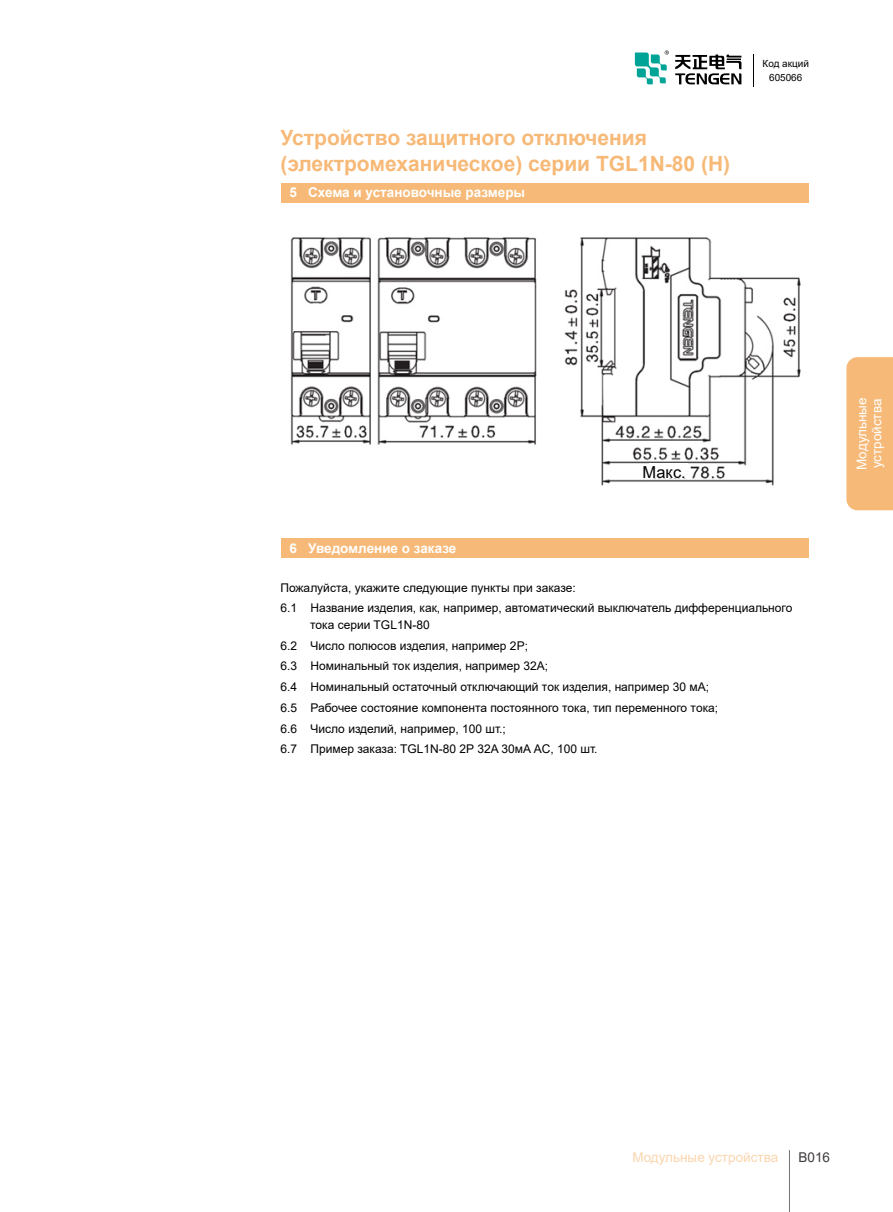
<style>
.page{position:relative;width:893px;height:1212px;background:#fff}
.page>*{position:absolute;margin:0;border:0;box-sizing:border-box;transform-origin:0 0}
.t1{font:700 21px/25.2px "Arial";color:#f7b977}
.t2{font:16.5px "Arial";color:#000}
.t3{font:700 13.5px "Arial";color:#fff}
.t4{font:13.5px "Arial";color:#fbd6af}
.t5{font:13.5px/15px "Arial";color:#fff}
.t6{font:13.5px "Arial";color:#3e3a39}
.t7{font:12px/20.7px "Arial";color:#000}
.t8{font:9.9px/14px "Arial";color:#000;text-align:center}
</style>
<div class="page">
<div style="left:281px;top:183px;width:528px;height:20px;background:#f7b977"></div>
<div style="left:281px;top:538px;width:528px;height:20px;background:#f7b977"></div>
<img style="left:290px;top:237px;width:511px;height:249px">
<div style="left:649px;top:464px;width:38px;height:14px;background:#fff"></div>
<div style="left:846px;top:357px;width:47px;height:153px;background:#f7b977"></div>
<hr style="left:789px;top:1150px;width:1px;height:62px;background:#727171">
<svg style="left:635px;top:50px;width:34px;height:34px"></svg>
<svg style="left:675px;top:55px;width:66px;height:29px"></svg>
<hr style="left:753px;top:54px;width:1px;height:33px;background:#000">
<p class="t1" style="left:280px;top:126px;width:451px">Устройство защитного отключения (электромеханическое) серии TGL1N-80 (H)</p>
<p class="t3" style="left:289px;top:183px;width:237px">5 Схема и установочные размеры</p>
<p class="t8" style="left:763px;top:56px;width:48px">Код акций<br>605066</p>
<p class="t3" style="left:289px;top:538px;width:169px">6 Уведомление о заказе</p>
<p class="t2" style="left:642px;top:461px;width:45px">Макс.</p>
<p class="t7" style="left:280px;top:577px;width:513px">Пожалуйста, укажите следующие пункты при заказе:<br>6.1 Название изделия, как, например, автоматический выключатель дифференциального</p>
<p class="t7" style="left:280px;top:614px;width:439px;text-indent:30px">тока серии TGL1N-80<br>6.2 Число полюсов изделия, например 2P;<br>6.3 Номинальный ток изделия, например 32А;<br>6.4 Номинальный остаточный отключающий ток изделия, например 30 мА; 6.5 Рабочее состояние компонента постоянного тока, тип переменного тока; 6.6 Число изделий, например, 100 шт.;<br>6.7 Пример заказа: TGL1N-80 2P 32A 30мА AC, 100 шт.</p>
<p class="t5" style="left:854px;top:470px;width:74px;rotate:-90deg">Модульные устройства</p>
<p class="t4" style="left:632px;top:1147px;width:147px">Модульные устройства</p>
<p class="t6" style="left:799px;top:1147px;width:33px">B016</p>
</div>
